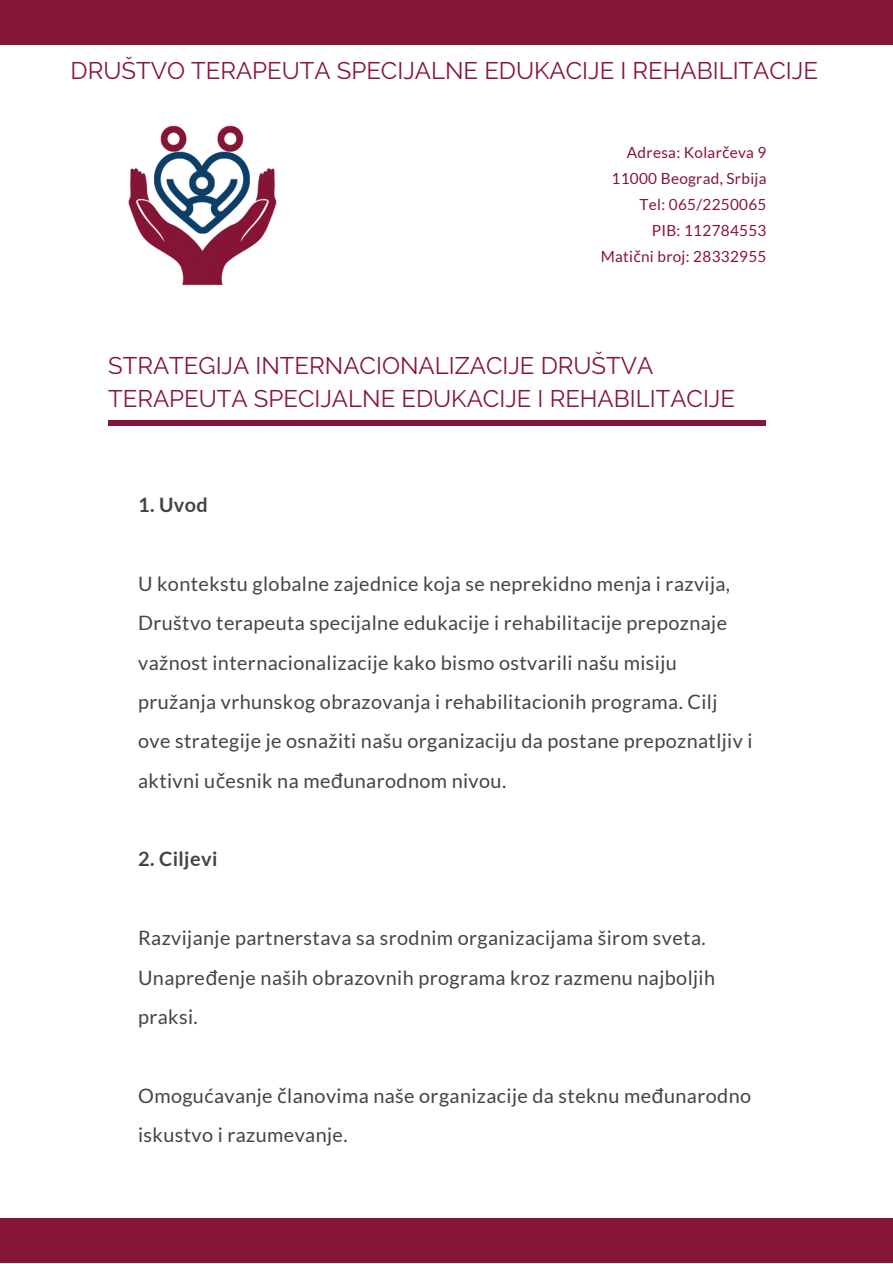
<style>
.page{position:relative;width:893px;height:1264px;background:#fff}
.page>*{position:absolute;margin:0;border:0;box-sizing:border-box;transform-origin:0 0}
.t1{font:24px/32.5px "Raleway";color:#861636}
.t2{font:19.8px/39.3px "Lato";letter-spacing:.02em;color:#444440}
.t3{font:700 19.8px "Lato";letter-spacing:.02em;color:#444440}
.t4{font:15.3px "Lato";letter-spacing:.02em;color:#861636}
.s1{font-family:"Noto Sans"}
</style>
<div class="page">
<div style="left:0;top:1217px;width:892px;height:45px;background:#861636"></div>
<div style="left:0;top:0;width:892px;height:45px;background:#861636"></div>
<div style="left:108px;top:420px;width:658px;height:5px;background:#861636"></div>
<img style="left:128px;top:125px;width:149px;height:161px">
<p class="t1" style="left:71px;top:54px;width:749px">DRUŠTVO TERAPEUTA SPECIJALNE EDUKACIJE I REHABILITACIJE</p>
<p class="t4" style="left:627px;top:143px;width:141px">Adresa: Kolar<span class="s1">č</span>eva 9</p>
<p class="t4" style="left:611px;top:169px;width:156px">11000 Beograd, Srbija</p>
<p class="t4" style="left:639px;top:195px;width:128px">Tel: 065/2250065</p>
<p class="t4" style="left:651px;top:221px;width:116px">PIB: 112784553</p>
<p class="t4" style="left:600px;top:247px;width:167px">Mati<span class="s1">č</span>ni broj: 28332955</p>
<p class="t1" style="left:108px;top:349px;width:628px">STRATEGIJA INTERNACIONALIZACIJE DRUŠTVA<br>TERAPEUTA SPECIJALNE EDUKACIJE I REHABILITACIJE</p>
<p class="t3" style="left:138px;top:492px;width:71px">1. Uvod</p>
<p class="t2" style="left:138px;top:563px;width:616px">U kontekstu globalne zajednice koja se neprekidno menja i razvija, Društvo terapeuta specijalne edukacije i rehabilitacije prepoznaje važnost internacionalizacije kako bismo ostvarili našu misiju pružanja vrhunskog obrazovanja i rehabilitacionih programa. Cilj ove strategije je osnažiti našu organizaciju da postane prepoznatljiv i aktivni u<span class="s1">č</span>esnik na me<span class="s1">đ</span>unarodnom nivou.</p>
<p class="t3" style="left:138px;top:846px;width:81px">2. Ciljevi</p>
<p class="t2" style="left:138px;top:917px;width:569px">Razvijanje partnerstava sa srodnim organizacijama širom sveta.</p>
<p class="t2" style="left:138px;top:957px;width:578px">Unapre<span class="s1">đ</span>enje naših obrazovnih programa kroz razmenu najboljih praksi.</p>
<p class="t2" style="left:138px;top:1075px;width:614px">Omogućavanje <span class="s1">č</span>lanovima naše organizacije da steknu me<span class="s1">đ</span>unarodno iskustvo i razumevanje.</p>
</div>
